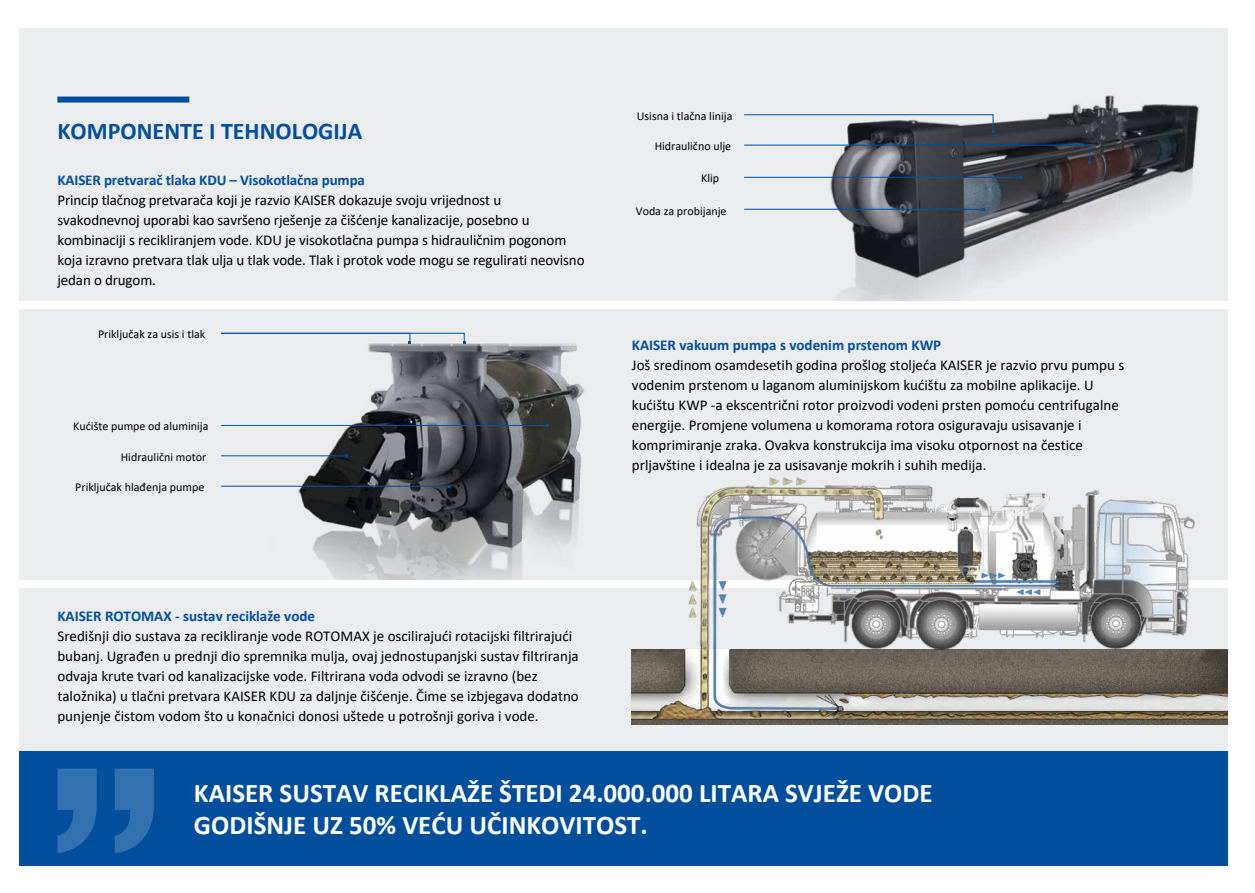
<style>
.page{position:relative;width:1255px;height:893px;background:#fff}
.page>*{position:absolute;margin:0;border:0;box-sizing:border-box;transform-origin:0 0}
.t1{font:700 27px/32.1px "Calibri";color:#fff}
.t2{font:700 24px "Calibri";color:#004e9c}
.t3{font:15px/20px "Calibri";color:#000}
.t4{font:700 15px "Calibri";color:#004e9c}
.t5{font:12px "Calibri";color:#000}
</style>
<div class="page">
<div style="left:19px;top:28px;width:1208px;height:273px;background:#ebecee"></div>
<div style="left:19px;top:309px;width:1208px;height:271px;background:#ebecee"></div>
<div style="left:19px;top:589px;width:1208px;height:272px;background:#ebecee"></div>
<div style="left:19px;top:751px;width:1208px;height:115px;background:#004e9c"></div>
<img style="left:744px;top:95px;width:455px;height:206px">
<hr style="left:744px;top:177px;width:276px;height:1px;background:#004e9c">
<hr style="left:744px;top:209px;width:239px;height:1px;background:#004e9c">
<svg style="left:744px;top:145px;width:346px;height:18px"></svg>
<svg style="left:744px;top:114px;width:250px;height:19px"></svg>
<img style="left:270px;top:332px;width:315px;height:248px">
<svg style="left:221px;top:333px;width:244px;height:11px"></svg>
<hr style="left:221px;top:456px;width:125px;height:1px;background:#004e9c">
<hr style="left:221px;top:425px;width:326px;height:1px;background:#004e9c">
<hr style="left:221px;top:486px;width:229px;height:1px;background:#004e9c">
<svg style="left:58px;top:769px;width:96px;height:84px"></svg>
<img style="left:631px;top:477px;width:596px;height:248px">
<div style="left:57px;top:97px;width:132px;height:6px;background:#004e9c"></div>
<h2 class="t2" style="left:57px;top:114px;width:306px">KOMPONENTE I TEHNOLOGIJA</h2>
<p class="t4" style="left:57px;top:169px;width:309px">KAISER pretvarač tlaka KDU – Visokotlačna pumpa</p>
<p class="t3" style="left:57px;top:189px;width:528px">Princip tlačnog pretvarača koji je razvio KAISER dokazuje svoju vrijednost u svakodnevnoj uporabi kao savršeno rješenje za čišćenje kanalizacije, posebno u kombinaciji s recikliranjem vode. KDU je visokotlačna pumpa s hidrauličnim pogonom koja izravno pretvara tlak ulja u tlak vode. Tlak i protok vode mogu se regulirati neovisno jedan o drugom.</p>
<p class="t5" style="left:98px;top:326px;width:109px">Priključak za usis i tlak</p>
<p class="t5" style="left:73px;top:418px;width:137px">Kućište pumpe od aluminija</p>
<p class="t5" style="left:121px;top:449px;width:87px">Hidraulični motor</p>
<p class="t5" style="left:75px;top:478px;width:131px">Priključak hlađenja pumpe</p>
<p class="t4" style="left:57px;top:606px;width:259px">KAISER ROTOMAX - sustav reciklaže vode</p>
<p class="t3" style="left:57px;top:626px;width:523px">Središnji dio sustava za recikliranje vode ROTOMAX je oscilirajući rotacijski filtrirajući bubanj. Ugrađen u prednji dio spremnika mulja, ovaj jednostupanjski sustav filtriranja odvaja krute tvari od kanalizacijske vode. Filtrirana voda odvodi se izravno (bez taložnika) u tlačni pretvara KAISER KDU za daljnje čišćenje. Čime se izbjegava dodatno punjenje čistom vodom što u konačnici donosi uštede u potrošnji goriva i vode.</p>
<p class="t5" style="left:637px;top:108px;width:97px">Usisna i tlačna linija</p>
<p class="t5" style="left:654px;top:138px;width:78px">Hidraulično ulje</p>
<p class="t5" style="left:701px;top:170px;width:20px">Klip</p>
<p class="t5" style="left:636px;top:202px;width:92px">Voda za probijanje</p>
<p class="t4" style="left:632px;top:335px;width:311px">KAISER vakuum pumpa s vodenim prstenom KWP</p>
<p class="t3" style="left:632px;top:355px;width:494px">Još sredinom osamdesetih godina prošlog stoljeća KAISER je razvio prvu pumpu s vodenim prstenom u laganom aluminijskom kućištu za mobilne aplikacije. U kućištu KWP -a ekscentrični rotor proizvodi vodeni prsten pomoću centrifugalne energije. Promjene volumena u komorama rotora osiguravaju usisavanje i komprimiranje zraka. Ovakva konstrukcija ima visoku otpornost na čestice prljavštine i idealna je za usisavanje mokrih i suhih medija.</p>
<h1 class="t1" style="left:194px;top:776px;width:740px">KAISER SUSTAV RECIKLAŽE ŠTEDI 24.000.000 LITARA SVJEŽE VODE<br>GODIŠNJE UZ 50% VEĆU UČINKOVITOST.</h1>
</div>
